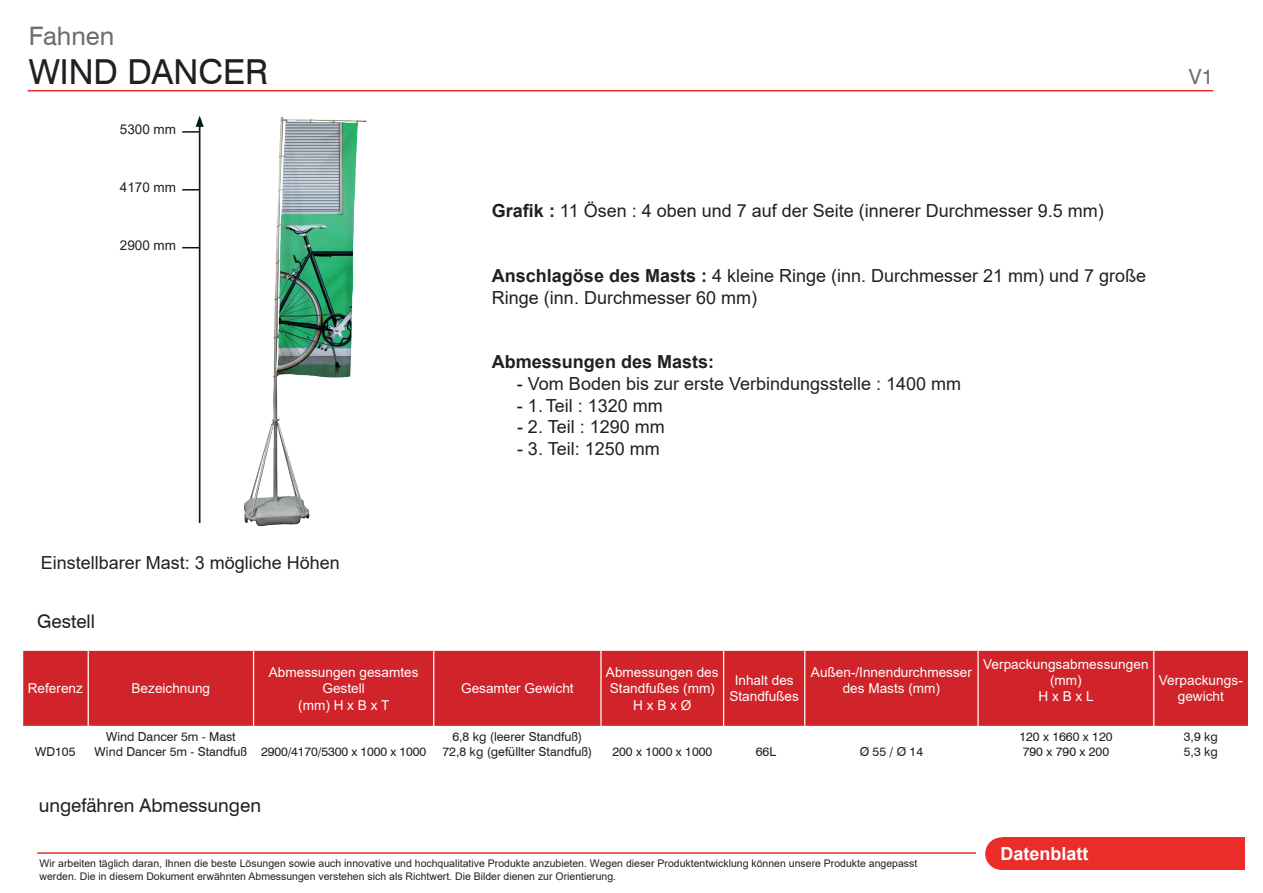
<style>
.page{position:relative;width:1263px;height:893px;background:#fff}
.page>*{position:absolute;margin:0;border:0;box-sizing:border-box;transform-origin:0 0}
.t1{font:34.5px "Swiss 721 BT";color:#231f20}
.t2{font:25.5px "Swiss 721 BT";color:#6c6d70}
.t3{font:21px "Swiss 721 BT";color:#6c6d70}
.t4{font:18.75px "Swiss 721 BT";color:#231f20}
.t5{font:18px/21.6px "Arial";color:#231f20}
.t6{font:700 18px "Arial";color:#231f20}
.t7{font:700 18px "Arial";color:#fff}
.t8{font:13.65px/16.4px "Arial";color:#fff;text-align:center}
.t9{font:13.5px "Arial";color:#231f20}
.t10{font:12.3px/14.9px "Swiss 721 BT";color:#231f20}
.t11{font:10.5px/12.6px "Arial";color:#231f20}
.s1{font-weight:700}
</style>
<div class="page">
<div style="left:985px;top:837px;width:33px;height:33px;background:#ea2d29;border-radius:50%"></div>
<div style="left:1002px;top:837px;width:243px;height:33px;background:#ea2d29"></div>
<div style="left:23px;top:651px;width:1225px;height:75px;background:#d1232a"></div>
<hr style="left:88px;top:651px;width:1px;height:75px;background:#fff">
<hr style="left:253px;top:651px;width:1px;height:75px;background:#fff">
<hr style="left:433px;top:651px;width:1px;height:75px;background:#fff">
<hr style="left:600px;top:651px;width:2px;height:75px;background:#fff">
<hr style="left:723px;top:651px;width:1px;height:75px;background:#fff">
<hr style="left:804px;top:651px;width:1px;height:75px;background:#fff">
<hr style="left:977px;top:651px;width:2px;height:75px;background:#fff">
<hr style="left:1153px;top:651px;width:1px;height:75px;background:#fff">
<hr style="left:37px;top:852px;width:939px;height:2px;background:#ea2d29">
<hr style="left:28px;top:90px;width:1185px;height:1px;background:#ea2d29">
<hr style="left:199px;top:124px;width:1px;height:399px;background:#081b16">
<svg style="left:182px;top:247px;width:17px;height:1px"></svg>
<svg style="left:182px;top:189px;width:17px;height:2px"></svg>
<svg style="left:182px;top:116px;width:22px;height:17px"></svg>
<img style="left:244px;top:117px;width:123px;height:410px">
<h2 class="t2" style="left:29px;top:21px;width:87px">Fahnen</h2>
<h1 class="t1" style="left:29px;top:50px;width:241px">WIND DANCER</h1>
<p class="t3" style="left:1189px;top:63px;width:26px">V1</p>
<p class="t9" style="left:120px;top:120px;width:58px">5300 mm</p>
<p class="t9" style="left:120px;top:178px;width:58px">4170 mm</p>
<p class="t9" style="left:120px;top:236px;width:58px">2900 mm</p>
<p class="t5" style="left:41px;top:551px;width:301px">Einstellbarer Mast: 3 mögliche Höhen</p>
<p class="t4" style="left:37px;top:610px;width:59px">Gestell</p>
<p class="t8" style="left:28px;top:680px;width:57px">Referenz</p>
<p class="t8" style="left:132px;top:680px;width:80px">Bezeichnung</p>
<p class="t8" style="left:269px;top:664px;width:151px">Abmessungen gesamtes<br>Gestell<br>(mm) H x B x T</p>
<p class="t5" style="left:492px;top:200px;width:613px"><span class="s1">Grafik :</span> 11 Ösen : 4 oben und 7 auf der Seite (innerer Durchmesser 9.5 mm)</p>
<p class="t5" style="left:492px;top:265px;width:656px"><span class="s1">Anschlagöse des Masts :</span> 4 kleine Ringe (inn. Durchmesser 21 mm) und 7 große<br>Ringe (inn. Durchmesser 60 mm)</p>
<p class="t6" style="left:492px;top:349px;width:224px">Abmessungen des Masts:</p>
<p class="t5" style="left:517px;top:373px;width:446px">- Vom Boden bis zur erste Verbindungsstelle : 1400 mm</p>
<p class="t5" style="left:517px;top:394px;width:147px">- 1.Teil : 1320 mm</p>
<p class="t5" style="left:517px;top:416px;width:149px">- 2. Teil : 1290 mm</p>
<p class="t5" style="left:517px;top:438px;width:144px">- 3. Teil: 1250 mm</p>
<p class="t8" style="left:461px;top:680px;width:114px">Gesamter Gewicht</p>
<p class="t8" style="left:606px;top:664px;width:114px">Abmessungen des<br>Standfußes (mm)<br>H x B x Ø</p>
<p class="t8" style="left:729px;top:672px;width:71px">Inhalt des<br>Standfußes</p>
<p class="t8" style="left:811px;top:664px;width:162px">Außen-/Innendurchmesser des Masts (mm)</p>
<p class="t8" style="left:983px;top:656px;width:167px">Verpackungsabmessungen (mm)<br>H x B x L</p>
<p class="t8" style="left:1159px;top:672px;width:86px">Verpackungs&shy;gewicht</p>
<p class="t10" style="left:35px;top:744px;width:42px">WD105</p>
<p class="t10" style="left:95px;top:729px;width:333px;text-indent:11px">Wind Dancer 5m - Mast<br>Wind Dancer 5m - Standfuß 2900/4170/5300 x 1000 x 1000</p>
<p class="t10" style="left:442px;top:729px;width:151px;text-align:center">6,8 kg (leerer Standfuß)<br>72,8 kg (gefüllter Standfuß)</p>
<p class="t4" style="left:39px;top:793px;width:224px">ungefähren Abmessungen</p>
<p class="t10" style="left:612px;top:744px;width:102px">200 x 1000 x 1000</p>
<p class="t10" style="left:756px;top:744px;width:22px">66L</p>
<p class="t10" style="left:860px;top:744px;width:65px">Ø 55 / Ø 14</p>
<p class="t11" style="left:40px;top:857px;width:879px">Wir arbeiten täglich daran, Ihnen die beste Lösungen sowie auch innovative und hochqualitative Produkte anzubieten. Wegen dieser Produktentwicklung können unsere Produkte angepasst werden. Die in diesem Dokument erwähnten Abmessungen verstehen sich als Richtwert. Die Bilder dienen zur Orientierung.</p>
<p class="t10" style="left:1019px;top:729px;width:95px">120 x 1660 x 120<br>790 x 790 x 200</p>
<p class="t10" style="left:1184px;top:729px;width:36px">3,9 kg<br>5,3 kg</p>
<p class="t7" style="left:1000px;top:841px;width:90px">Datenblatt</p>
</div>
